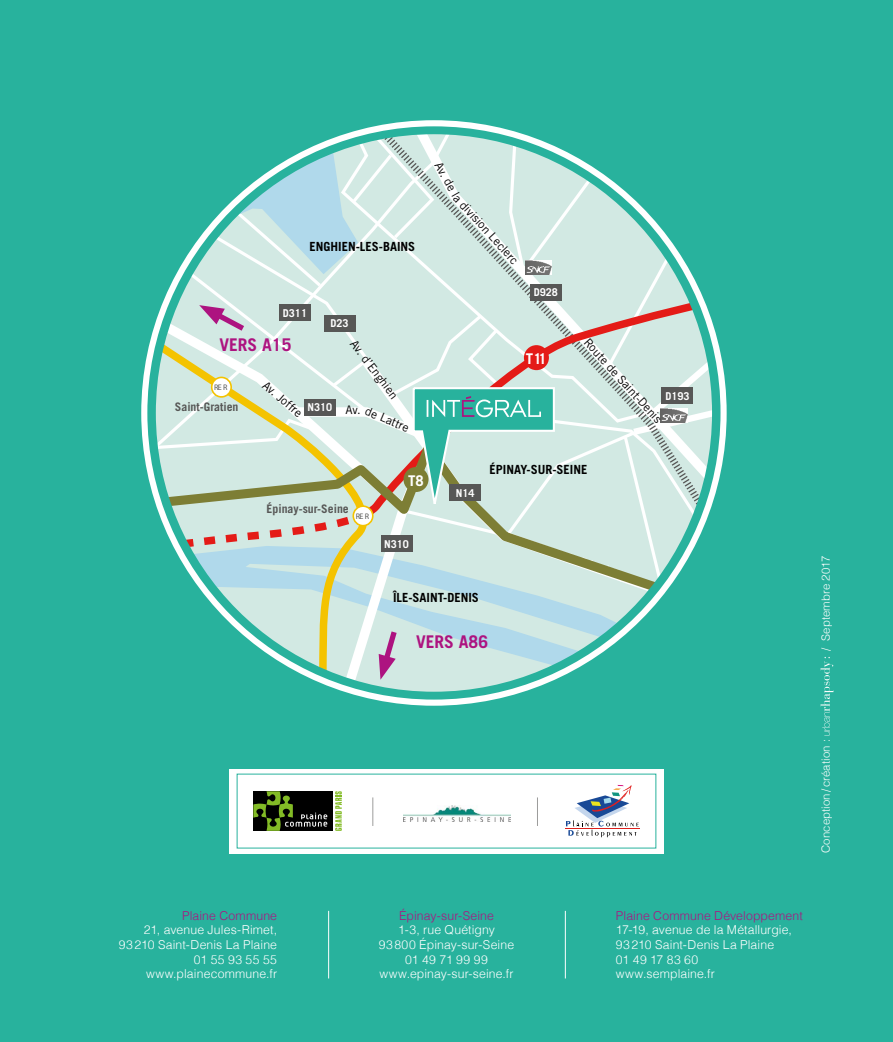
<style>
.page{position:relative;width:893px;height:1042px;background:#28b29d}
.page>*{position:absolute;margin:0;border:0;box-sizing:border-box;transform-origin:0 0}
.t1{font:700 17.5px "Trade Gothic";color:#ad1380}
.t2{font:700 14.7px "Trade Gothic";color:#fff}
.t3{font:700 12.6px "Trade Gothic";color:#000}
.t4{font:300 12.25px/14.7px "Helvetica";letter-spacing:.01em;color:#fff}
.t5{font:300 12.25px "Helvetica";letter-spacing:.01em;color:#ad1380}
.t6{font:11.9px "Trade Gothic";color:#000}
.t7{font:700 11.9px "Trade Gothic";color:#575756}
.t8{font:11.72px "Trade Gothic";color:#000}
.t9{font:300 11.38px "Helvetica";letter-spacing:.01em;color:#fff}
.t10{font:700 10.85px "Trade Gothic";color:#fff}
.t11{font:8.05px "Myriad Pro";color:#575756}
</style>
<div class="page">
<div style="left:229px;top:769px;width:434px;height:84px;background:#fff"></div>
<svg style="left:566px;top:785px;width:73px;height:52px"></svg>
<hr style="left:565px;top:828px;width:75px;height:1px;background:#dc1f1c">
<img style="left:404px;top:805px;width:106px;height:16px">
<div style="left:253px;top:791px;width:79px;height:40px;background:#000"></div>
<svg style="left:335px;top:791px;width:7px;height:40px"></svg>
<svg style="left:253px;top:791px;width:74px;height:40px"></svg>
<svg style="left:373px;top:797px;width:1px;height:29px"></svg>
<svg style="left:537px;top:797px;width:1px;height:29px"></svg>
<hr style="left:328px;top:911px;width:1px;height:67px;background:#fff">
<hr style="left:565px;top:911px;width:1px;height:67px;background:#fff">
<svg style="left:820px;top:657px;width:13px;height:79px"></svg>
<svg style="left:157px;top:135px;width:554px;height:556px"></svg>
<div style="left:352px;top:505px;width:22px;height:21px;background:#fff;border:2px solid #f4c300;border-radius:50%"></div>
<div style="left:403px;top:467px;width:25px;height:25px;background:#7d7e35;border-radius:50%"></div>
<div style="left:524px;top:345px;width:25px;height:25px;background:#e41b17;border-radius:50%"></div>
<div style="left:449px;top:484px;width:32px;height:16px;background:#575756"></div>
<div style="left:114px;top:92px;width:640px;height:642px;border:42px solid #28b29d;border-radius:50%"></div>
<p class="t3" style="left:309px;top:238px;width:107px">ENGHIEN-LES-BAINS</p>
<p class="t10" style="left:283px;top:306px;width:26px">D311</p>
<p class="t10" style="left:331px;top:317px;width:20px">D23</p>
<h1 class="t1" style="left:219px;top:334px;width:73px">VERS A15</h1>
<p class="t11" style="left:214px;top:382px;width:15px">RE R</p>
<p class="t7" style="left:175px;top:399px;width:65px">Saint-Gratien</p>
<p class="t8" style="left:269px;top:378px;width:49px;rotate:40deg">Av. Joffre</p>
<p class="t10" style="left:307px;top:401px;width:26px">N310</p>
<p class="t8" style="left:359px;top:337px;width:72px;rotate:53deg">Av. d’Enghien</p>
<p class="t8" style="left:345px;top:403px;width:17px">Av.</p>
<p class="t8" style="left:369px;top:404px;width:48px;rotate:23deg">de Lattre</p>
<p class="t8" style="left:444px;top:160px;width:40px;rotate:60deg">Av. de l</p>
<p class="t6" style="left:461px;top:191px;width:91px;rotate:48deg">a division Leclerc</p>
<p class="t10" style="left:534px;top:286px;width:26px">D928</p>
<p class="t2" style="left:526px;top:349px;width:22px">T11</p>
<p class="t6" style="left:592px;top:335px;width:111px;rotate:48deg">Route de Saint-Denis</p>
<p class="t10" style="left:665px;top:389px;width:26px">D193</p>
<p class="t7" style="left:267px;top:501px;width:84px">Épinay-sur-Seine</p>
<p class="t11" style="left:356px;top:511px;width:15px">RE R</p>
<p class="t2" style="left:408px;top:471px;width:17px">T8</p>
<p class="t10" style="left:384px;top:537px;width:26px">N310</p>
<p class="t10" style="left:456px;top:486px;width:20px">N14</p>
<p class="t3" style="left:490px;top:462px;width:99px">ÉPINAY-SUR-SEINE</p>
<p class="t3" style="left:393px;top:590px;width:87px">ÎLE-SAINT-DENIS</p>
<h1 class="t1" style="left:416px;top:631px;width:73px">VERS A86</h1>
<p class="t9" style="left:816px;top:650px;width:96px;rotate:-90deg">/ Septembre 2017</p>
<p class="t5" style="left:182px;top:905px;width:96px">Plaine Commune</p>
<p class="t4" style="left:119px;top:922px;width:160px;text-align:right">21, avenue Jules-Rimet,<br>93210 Saint-Denis La Plaine<br>01 55 93 55 55 www.plainecommune.fr</p>
<p class="t5" style="left:399px;top:905px;width:96px">Épinay-sur-Seine</p>
<p class="t4" style="left:379px;top:922px;width:137px;text-align:center">1-3, rue Quétigny<br>93800 Épinay-sur-Seine<br>01 49 71 99 99 www.epinay-sur-seine.fr</p>
<p class="t9" style="left:816px;top:853px;width:116px;rotate:-90deg">Conception/création :</p>
<p class="t5" style="left:616px;top:905px;width:188px">Plaine Commune Développement</p>
<p class="t4" style="left:616px;top:922px;width:177px">17-19, avenue de la Métallurgie,<br>93210 Saint-Denis La Plaine<br>01 49 17 83 60 www.semplaine.fr</p>
</div>
